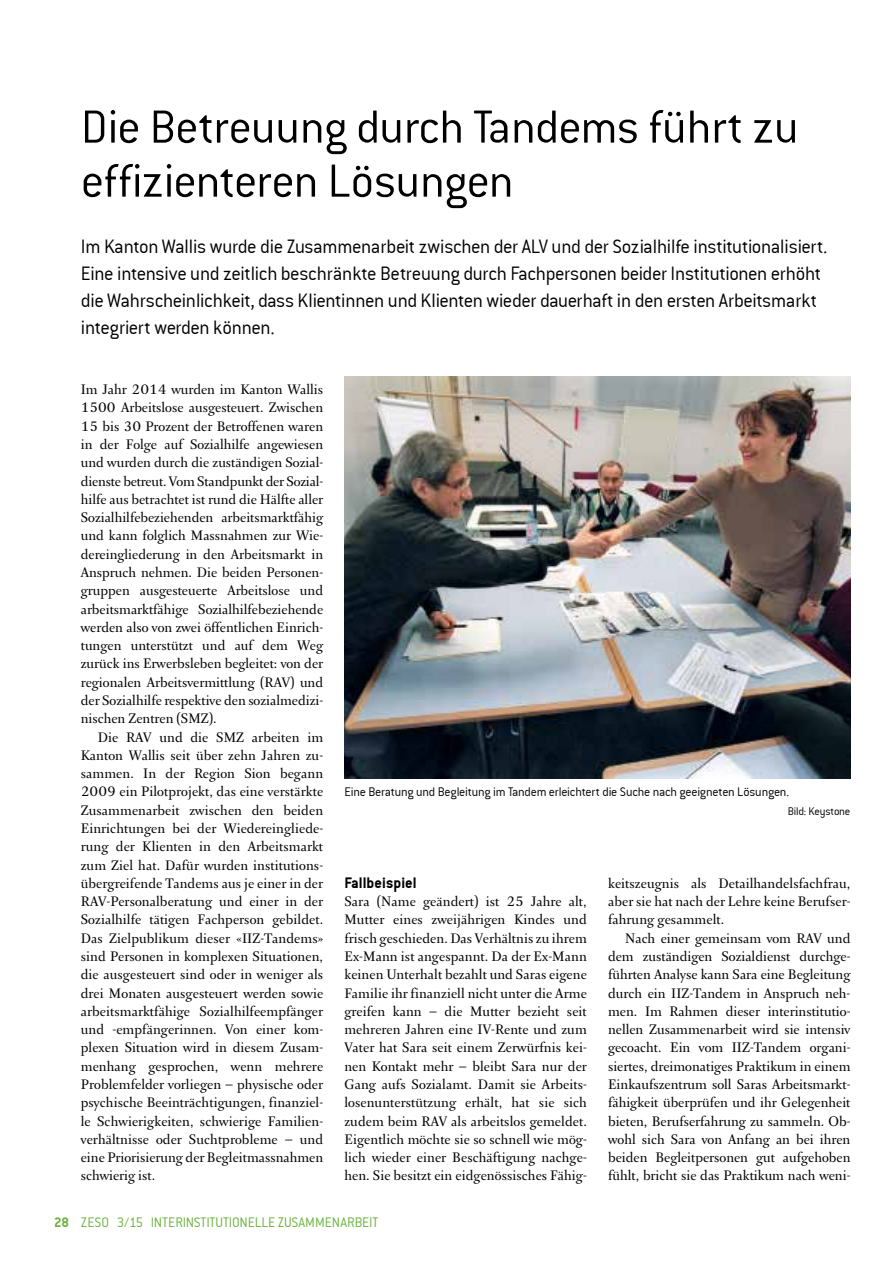
<style>
.page{position:relative;width:893px;height:1263px;background:#fff}
.page>*{position:absolute;margin:0;border:0;box-sizing:border-box;transform-origin:0 0}
.t1{font:300 51px/54px "Conduit ITC";letter-spacing:-.015em;color:#000}
.t2{font:21px/27px "Conduit ITCTT Light";letter-spacing:-.02em;color:#000}
.t3{font:16.5px/18.3px "Arnhem Fine";color:#000;text-align:justify}
.t4{font:16.5px "Conduit ITCTT Bold";letter-spacing:.005em;color:#000}
.t5{font:15px "Conduit ITCTT Light";color:#6cb33f}
.t6{font:13.5px "Conduit ITCTT Light";letter-spacing:-.015em;color:#000}
.t7{font:12px "Conduit ITCTT Light";letter-spacing:-.015em;color:#000}
.s1{font-family:"Conduit ITCTT Bold"}
</style>
<div class="page">
<img style="left:344px;top:377px;width:506px;height:401px">
<h1 class="t1" style="left:81px;top:100px;width:719px">Die Betreuung durch Tandems führt zu effizienteren Lösungen</h1>
<p class="t2" style="left:81px;top:233px;width:748px">Im Kanton Wallis wurde die Zusammenarbeit zwischen der ALV und der Sozialhilfe institutionalisiert.<br>Eine intensive und zeitlich beschränkte Betreuung durch Fachpersonen beider Institutionen erhöht die Wahrscheinlichkeit, dass Klientinnen und Klienten wieder dauerhaft in den ersten Arbeitsmarkt integriert werden können.</p>
<p class="t3" style="left:81px;top:381px;width:244px">Im Jahr 2014 wurden im Kanton Wallis 1500 Arbeitslose ausgesteuert. Zwischen 15 bis 30 Prozent der Betroffenen waren in der Folge auf Sozialhilfe angewiesen und wurden durch die zuständigen Sozial&shy;dienste betreut. Vom Standpunkt der Sozial&shy;hilfe aus betrachtet ist rund die Hälfte aller Sozialhilfebeziehenden arbeitsmarktfähig und kann folglich Massnahmen zur Wie&shy;dereingliederung in den Arbeitsmarkt in Anspruch nehmen. Die beiden Personen&shy;gruppen ausgesteuerte Arbeitslose und arbeitsmarktfähige Sozialhilfebeziehende werden also von zwei öffentlichen Einrich&shy;tungen unterstützt und auf dem Weg zurück ins Erwerbsleben begleitet: von der regionalen Arbeitsvermittlung (RAV) und der Sozialhilfe respektive den sozialmedizi&shy;nischen Zentren (SMZ).</p>
<p class="t3" style="left:81px;top:728px;width:244px;text-indent:17px">Die RAV und die SMZ arbeiten im Kanton Wallis seit über zehn Jahren zu&shy;sammen. In der Region Sion begann 2009 ein Pilotprojekt, das eine verstärkte Zusammenarbeit zwischen den beiden Einrichtungen bei der Wiedereingliede&shy;rung der Klienten in den Arbeitsmarkt zum Ziel hat. Dafür wurden institutions&shy;übergreifende Tandems aus je einer in der RAV-Personalberatung und einer in der Sozialhilfe tätigen Fachperson gebildet.<br>Das Zielpublikum dieser «IIZ-Tandems» sind Personen in komplexen Situationen, die ausgesteuert sind oder in weniger als drei Monaten ausgesteuert werden sowie arbeitsmarktfähige Sozialhilfeempfänger und -empfängerinnen. Von einer kom&shy;plexen Situation wird in diesem Zusam&shy;menhang gesprochen, wenn mehrere Problemfelder vorliegen – physische oder psychische Beeinträchtigungen, finanziel&shy;le Schwierigkeiten, schwierige Familien&shy;verhältnisse oder Suchtprobleme – und eine Priorisierung der Begleitmassnahmen schwierig ist.</p>
<p class="t6" style="left:344px;top:784px;width:446px">Eine Beratung und Begleitung im Tandem erleichtert die Suche nach geeigneten Lösungen.</p>
<p class="t7" style="left:788px;top:804px;width:64px">Bild: Keystone</p>
<p class="t4" style="left:344px;top:873px;width:74px">Fallbeispiel</p>
<p class="t3" style="left:344px;top:893px;width:244px">Sara (Name geändert) ist 25 Jahre alt, Mutter eines zweijährigen Kindes und frisch geschieden. Das Verhältnis zu ihrem Ex-Mann ist angespannt. Da der Ex-Mann keinen Unterhalt bezahlt und Saras eigene Familie ihr finanziell nicht unter die Arme greifen kann – die Mutter bezieht seit mehreren Jahren eine IV-Rente und zum Vater hat Sara seit einem Zerwürfnis kei&shy;nen Kontakt mehr – bleibt Sara nur der Gang aufs Sozialamt. Damit sie Arbeits&shy;losenunterstützung erhält, hat sie sich zudem beim RAV als arbeitslos gemeldet.<br>Eigentlich möchte sie so schnell wie mög&shy;lich wieder einer Beschäftigung nachge&shy;hen. Sie besitzt ein eidgenössisches Fähig-</p>
<p class="t3" style="left:608px;top:875px;width:244px">keitszeugnis als Detailhandelsfachfrau, aber sie hat nach der Lehre keine Berufser&shy;fahrung gesammelt.</p>
<p class="t3" style="left:608px;top:930px;width:244px;text-indent:17px">Nach einer gemeinsam vom RAV und dem zuständigen Sozialdienst durchge&shy;führten Analyse kann Sara eine Begleitung durch ein IIZ-Tandem in Anspruch neh&shy;men. Im Rahmen dieser interinstitutio&shy;nellen Zusammenarbeit wird sie intensiv gecoacht. Ein vom IIZ-Tandem organi&shy;siertes, dreimonatiges Praktikum in einem Einkaufszentrum soll Saras Arbeitsmarkt&shy;fähigkeit überprüfen und ihr Gelegenheit bieten, Berufserfahrung zu sammeln. Ob&shy;wohl sich Sara von Anfang an bei ihren beiden Begleitpersonen gut aufgehoben fühlt, bricht sie das Praktikum nach weni-</p>
<p class="t5" style="left:54px;top:1213px;width:326px"><span class="s1">28</span> ZESO 3/15 INTERINSTITUTIONELLE ZUSAMMENARBEIT</p>
</div>
